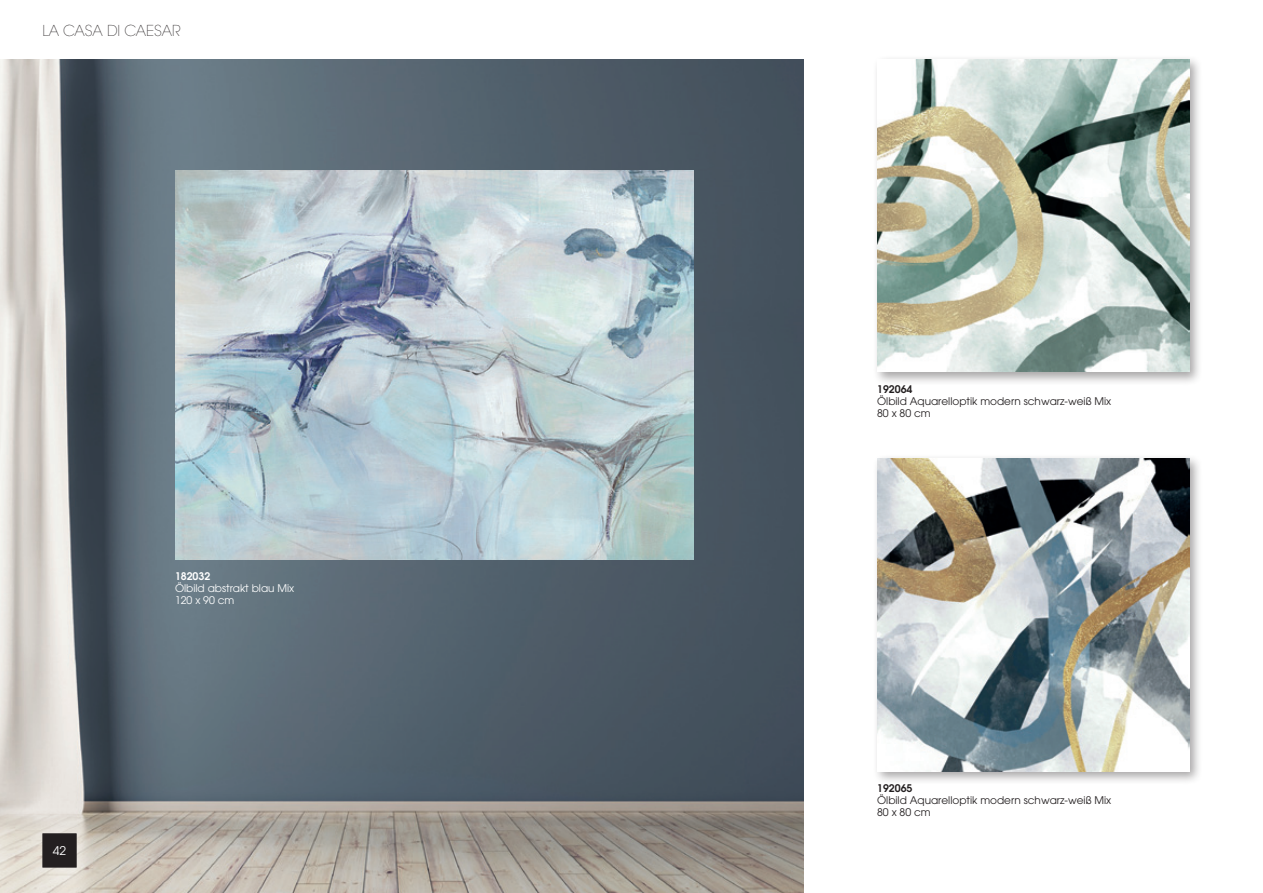
<style>
.page{position:relative;width:1263px;height:893px;background:#fff}
.page>*{position:absolute;margin:0;border:0;box-sizing:border-box;transform-origin:0 0}
.t1{font:200 15px "Avant Garde LT";color:#231f20}
.t2{font:12px "Avant Garde LT";color:#fff}
.t3{font:10.5px/12px "Avant Garde LT";color:#231f20}
.t4{font:10.5px/12px "Avant Garde LT";color:#fff}
.t5{font:600 10.5px "Avant Garde LT";color:#231f20}
.t6{font:600 10.5px "Avant Garde LT";color:#fff}
</style>
<div class="page">
<div style="left:872px;top:55px;width:331px;height:330px;background:#231f20;opacity:.4"></div>
<img style="left:877px;top:60px;width:312px;height:312px">
<div style="left:872px;top:454px;width:331px;height:331px;background:#231f20;opacity:.4"></div>
<img style="left:877px;top:459px;width:312px;height:312px">
<img style="left:0;top:60px;width:804px;height:833px">
<img style="left:175px;top:170px;width:519px;height:389px">
<div style="left:43px;top:833px;width:34px;height:34px;background:#231f20;border:1px solid #231f20"></div>
<h1 class="t1" style="left:43px;top:21px;width:140px">LA CASA DI CAESAR</h1>
<p class="t2" style="left:53px;top:844px;width:15px">42</p>
<p class="t6" style="left:175px;top:570px;width:37px">182032</p>
<p class="t4" style="left:175px;top:583px;width:121px">Ölbild abstrakt blau Mix<br>120 x 90 cm</p>
<p class="t5" style="left:877px;top:382px;width:37px">192064</p>
<p class="t3" style="left:877px;top:395px;width:236px">Ölbild Aquarelloptik modern schwarz-weiß Mix<br>80 x 80 cm</p>
<p class="t5" style="left:877px;top:782px;width:37px">192065</p>
<p class="t3" style="left:877px;top:795px;width:236px">Ölbild Aquarelloptik modern schwarz-weiß Mix<br>80 x 80 cm</p>
</div>
